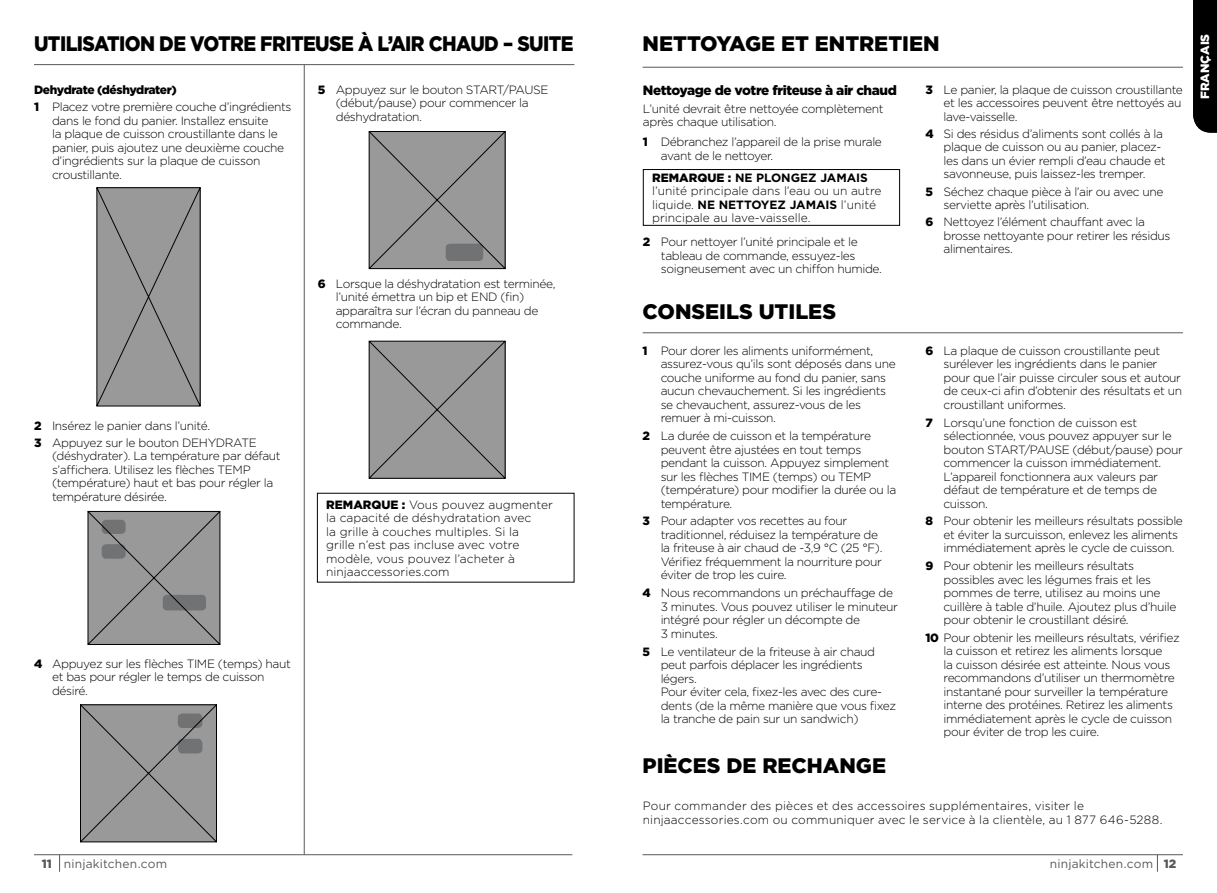
<style>
.page{position:relative;width:1217px;height:893px;background:#fff}
.page>*{position:absolute;margin:0;border:0;box-sizing:border-box;transform-origin:0 0}
.t1{font:900 21px "Gotham";letter-spacing:-.015em;color:#000}
.t2{font:900 21px "Gotham";letter-spacing:-.015em;color:#000;scale:.91 1}
.t3{font:900 13.5px "Gotham";letter-spacing:-.03em;color:#000}
.t4{font:300 12px/13.5px "Gotham";letter-spacing:-.03em;color:#000}
.t5{font:300 12px/13.5px "Gotham";color:#000}
.t6{font:300 12px/13.5px "Gotham";letter-spacing:.015em;color:#000}
.t7{font:12px "Gotham";letter-spacing:.015em;color:#58595b}
.t8{font:900 12px "Gotham";color:#fff}
.s1{font-weight:900}
.s2{font-weight:700}
</style>
<div class="page">
<hr style="left:34px;top:64px;width:540px;height:1px;background:#58595b">
<hr style="left:304px;top:64px;width:1px;height:791px;background:#58595b">
<hr style="left:34px;top:854px;width:538px;height:1px;background:#58595b">
<svg style="left:59px;top:855px;width:1px;height:17px"></svg>
<hr style="left:642px;top:854px;width:540px;height:1px;background:#58595b">
<svg style="left:1156px;top:855px;width:1px;height:16px"></svg>
<svg style="left:96px;top:187px;width:105px;height:220px;background:#919191"></svg>
<svg style="left:87px;top:511px;width:134px;height:134px;background:#919191"></svg>
<div style="left:102px;top:520px;width:23px;height:14px;background:#707273;border-radius:4px"></div>
<div style="left:102px;top:544px;width:23px;height:15px;background:#707273;border-radius:4px"></div>
<svg style="left:163px;top:595px;width:43px;height:15px"></svg>
<svg style="left:80px;top:704px;width:137px;height:139px;background:#929292"></svg>
<div style="left:178px;top:713px;width:24px;height:15px;background:#707273;border-radius:4px"></div>
<div style="left:178px;top:739px;width:24px;height:14px;background:#707273;border-radius:4px"></div>
<svg style="left:368px;top:131px;width:138px;height:138px;background:#939393"></svg>
<div style="left:445px;top:244px;width:38px;height:17px;background:#707273;border-radius:4px"></div>
<svg style="left:368px;top:340px;width:138px;height:139px;background:#939393"></svg>
<div style="left:1193px;top:0;width:23px;height:133px;background:#000"></div>
<div style="left:642px;top:169px;width:257px;height:57px;border:1px solid #000"></div>
<hr style="left:642px;top:332px;width:540px;height:1px;background:#58595b">
<hr style="left:642px;top:67px;width:540px;height:1px;background:#58595b">
<h1 class="t2" style="left:34px;top:29px;width:594px">UTILISATION DE VOTRE FRITEUSE À L’AIR CHAUD – SUITE</h1>
<p class="t4" style="left:34px;top:80px;width:259px;line-height:17.7px"><span class="s1">Dehydrate (déshydrater)<br>1</span> Placez votre première couche d’ingrédients</p>
<p class="t4" style="left:52px;top:114px;width:233px">dans le fond du panier. Installez ensuite<br>la plaque de cuisson croustillante dans le panier, puis ajoutez une deuxième couche d’ingrédients sur la plaque de cuisson croustillante.</p>
<p class="t4" style="left:336px;top:82px;width:214px;text-indent:-18px"><span class="s1">5</span> Appuyez sur le bouton START/PAUSE (début/pause) pour commencer la déshydratation.</p>
<p class="t4" style="left:336px;top:277px;width:221px;text-indent:-18px"><span class="s1">6</span> Lorsque la déshydratation est terminée, l’unité émettra un bip et END (fin) apparaîtra sur l’écran du panneau de commande.</p>
<p class="t4" style="left:34px;top:417px;width:224px;line-height:16.8px"><span class="s1">2</span> Insérez le panier dans l’unité.<br><span class="s1">3</span> Appuyez sur le bouton DEHYDRATE</p>
<p class="t4" style="left:52px;top:449px;width:230px">(déshydrater). La température par défaut s’affichera. Utilisez les flèches TEMP (température) haut et bas pour régler la température désirée.</p>
<p class="t4" style="left:52px;top:657px;width:240px;text-indent:-18px"><span class="s1">4</span> Appuyez sur les flèches TIME (temps) haut et bas pour régler le temps de cuisson désiré.</p>
<p class="t5" style="left:326px;top:497px;width:228px"><span class="s1">REMARQUE :</span> Vous pouvez augmenter la capacité de déshydratation avec<br>la grille à couches multiples. Si la<br>grille n’est pas incluse avec votre modèle, vous pouvez l’acheter à ninjaaccessories.com</p>
<h1 class="t1" style="left:642px;top:29px;width:298px">NETTOYAGE ET ENTRETIEN</h1>
<p class="t3" style="left:642px;top:81px;width:255px">Nettoyage de votre friteuse à air chaud</p>
<p class="t4" style="left:642px;top:101px;width:242px">L’unité devrait être nettoyée complètement après chaque utilisation.</p>
<p class="t4" style="left:660px;top:135px;width:222px;text-indent:-18px"><span class="s1">1</span> Débranchez l’appareil de la prise murale avant de le nettoyer.</p>
<p class="t5" style="left:652px;top:171px;width:231px"><span class="s1">REMARQUE :</span> <span class="s2">NE PLONGEZ JAMAIS </span>l’unité principale dans l’eau ou un autre liquide. <span class="s2">NE NETTOYEZ JAMAIS</span> l’unité principale au lave-vaisselle.</p>
<p class="t4" style="left:660px;top:235px;width:222px;text-indent:-18px"><span class="s1">2</span> Pour nettoyer l’unité principale et le tableau de commande, essuyez-les soigneusement avec un chiffon humide.</p>
<p class="t4" style="left:943px;top:82px;width:241px;text-align:justify;text-indent:-18px"><span class="s1">3</span> Le panier, la plaque de cuisson croustillante et les accessoires peuvent être nettoyés au lave-vaisselle.</p>
<p class="t4" style="left:943px;top:127px;width:223px;text-indent:-18px"><span class="s1">4</span> Si des résidus d’aliments sont collés à la plaque de cuisson ou au panier, placez&shy;les dans un évier rempli d’eau chaude et savonneuse, puis laissez-les tremper.</p>
<p class="t4" style="left:943px;top:184px;width:221px;text-indent:-18px"><span class="s1">5</span> Séchez chaque pièce à l’air ou avec une serviette après l’utilisation.</p>
<p class="t4" style="left:943px;top:215px;width:228px;text-indent:-18px"><span class="s1">6</span> Nettoyez l’élément chauffant avec la brosse nettoyante pour retirer les résidus alimentaires.</p>
<h1 class="t1" style="left:642px;top:297px;width:195px">CONSEILS UTILES</h1>
<p class="t4" style="left:660px;top:344px;width:237px;text-indent:-18px"><span class="s1">1</span> Pour dorer les aliments uniformément, assurez-vous qu’ils sont déposés dans une couche uniforme au fond du panier, sans aucun chevauchement. Si les ingrédients se chevauchent, assurez-vous de les remuer à mi-cuisson.</p>
<p class="t4" style="left:660px;top:429px;width:237px;text-indent:-18px"><span class="s1">2</span> La durée de cuisson et la température peuvent être ajustées en tout temps pendant la cuisson. Appuyez simplement sur les flèches TIME (temps) ou TEMP (température) pour modifier la durée ou la température.</p>
<p class="t4" style="left:660px;top:514px;width:223px;text-indent:-18px"><span class="s1">3</span> Pour adapter vos recettes au four traditionnel, réduisez la température de la friteuse à air chaud de -3,9 °C (25 °F).<br>Vérifiez fréquemment la nourriture pour éviter de trop les cuire.</p>
<p class="t4" style="left:660px;top:586px;width:239px;text-indent:-18px"><span class="s1">4</span> Nous recommandons un préchauffage de<br>3 minutes. Vous pouvez utiliser le minuteur intégré pour régler un décompte de<br>3 minutes.</p>
<p class="t4" style="left:660px;top:644px;width:237px;text-indent:-18px"><span class="s1">5</span> Le ventilateur de la friteuse à air chaud peut parfois déplacer les ingrédients légers.<br>Pour éviter cela, fixez-les avec des cure&shy;dents (de la même manière que vous fixez la tranche de pain sur un sandwich)</p>
<p class="t4" style="left:943px;top:344px;width:240px;text-indent:-18px"><span class="s1">6</span> La plaque de cuisson croustillante peut surélever les ingrédients dans le panier pour que l’air puisse circuler sous et autour de ceux-ci afin d’obtenir des résultats et un croustillant uniformes.</p>
<p class="t4" style="left:943px;top:415px;width:241px;text-indent:-18px"><span class="s1">7</span> Lorsqu’une fonction de cuisson est sélectionnée, vous pouvez appuyer sur le bouton START/PAUSE (début/pause) pour commencer la cuisson immédiatement.<br>L’appareil fonctionnera aux valeurs par défaut de température et de temps de cuisson.</p>
<p class="t4" style="left:943px;top:514px;width:241px;text-indent:-18px"><span class="s1">8</span> Pour obtenir les meilleurs résultats possible et éviter la surcuisson, enlevez les aliments immédiatement après le cycle de cuisson.</p>
<p class="t4" style="left:943px;top:559px;width:234px;text-indent:-18px"><span class="s1">9</span> Pour obtenir les meilleurs résultats possibles avec les légumes frais et les pommes de terre, utilisez au moins une cuillère à table d’huile. Ajoutez plus d’huile pour obtenir le croustillant désiré.</p>
<p class="t4" style="left:943px;top:631px;width:237px;text-indent:-18px"><span class="s1">10</span> Pour obtenir les meilleurs résultats, vérifiez la cuisson et retirez les aliments lorsque<br>la cuisson désirée est atteinte. Nous vous recommandons d’utiliser un thermomètre instantané pour surveiller la température interne des protéines. Retirez les aliments immédiatement après le cycle de cuisson pour éviter de trop les cuire.</p>
<h1 class="t1" style="left:642px;top:751px;width:245px">PIÈCES DE RECHANGE</h1>
<p class="t6" style="left:642px;top:799px;width:521px">Pour commander des pièces et des accessoires supplémentaires, visiter le ninjaaccessories.com ou communiquer avec le service à la clientèle, au 1 877 646-5288.</p>
<p class="t7" style="left:42px;top:856px;width:127px"><span class="s1">11</span> ninjakitchen.com</p>
<p class="t7" style="left:1049px;top:856px;width:128px">ninjakitchen.com <span class="s1">12</span></p>
<p class="t8" style="left:1196px;top:99px;width:67px;rotate:-90deg">FRANÇAIS</p>
<p class="t8" style="left:1196px;top:94px;width:56px;rotate:-90deg">ENGLISH</p>
</div>
